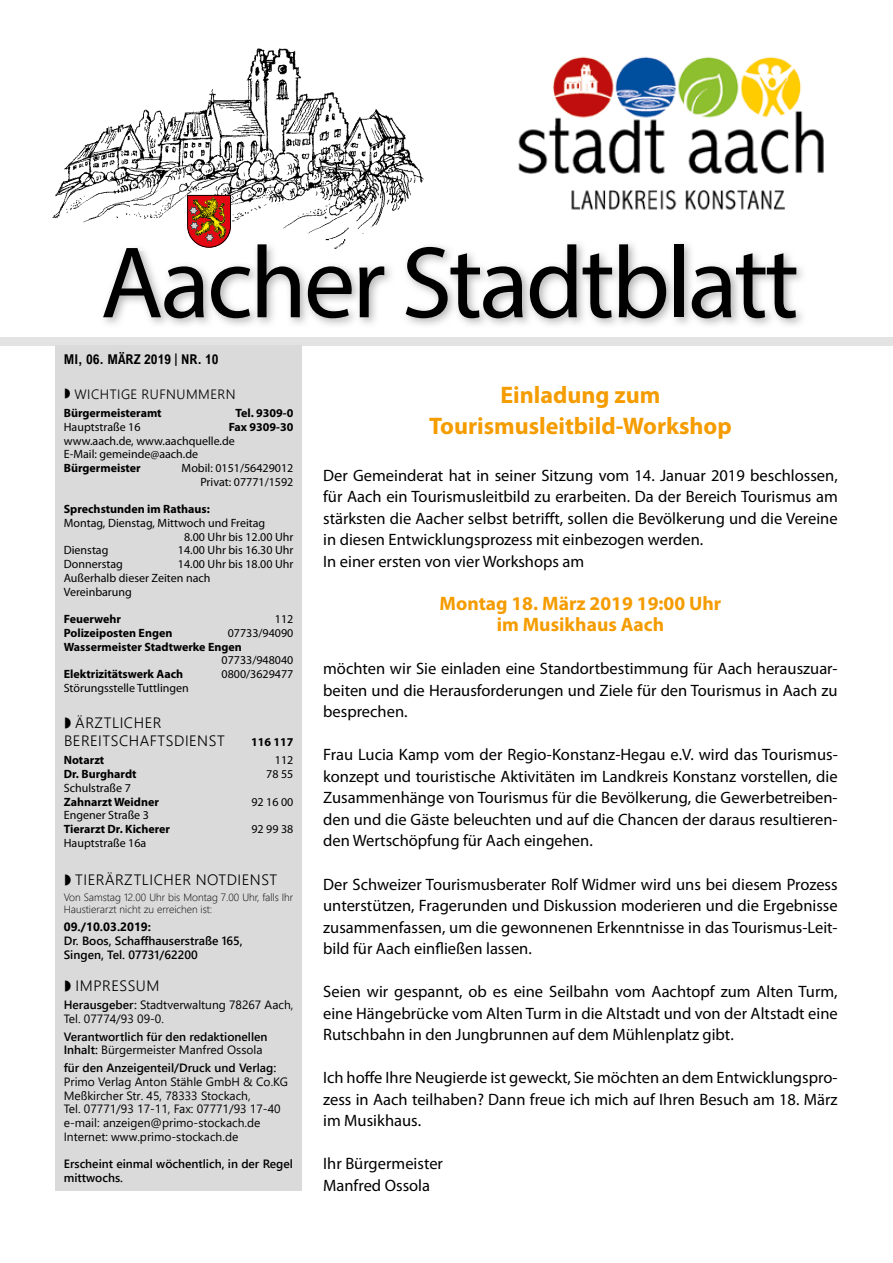
<style>
.page{position:relative;width:893px;height:1263px;background:#fff}
.page>*{position:absolute;margin:0;border:0;box-sizing:border-box;transform-origin:0 0}
.t1{font:102.6px "Myriad Pro";letter-spacing:-.03em;color:#000}
.t2{font:700 24px/30.8px "Myriad Pro";color:#f59c00;text-align:center}
.t3{font:700 19.5px/21.5px "Myriad Pro";color:#f59c00;text-align:center}
.t4{font:16.5px/21.5px "Myriad Pro";color:#000;text-align:justify}
.t5{font:300 15px/18.3px "Segoe UI";letter-spacing:.035em;color:#000}
.t6{font:700 13.5px "Arial Nova Cond";color:#000}
.t7{font:300 13.5px "Segoe UI";letter-spacing:.035em;color:#000}
.t8{font:12px/13.8px "Myriad Pro";color:#000}
.t9{font:12px/13.8px "Segoe UI";color:#000}
.t10{font:700 12px "Myriad Pro";color:#000}
.t11{font:600 12px/13.8px "Segoe UI";color:#000}
.t12{font:700 12px "Segoe UI";color:#000}
.t13{font:300 10.5px/12.3px "Segoe UI";color:#000}
.s1{font-weight:600}
.s2{font-weight:400}
</style>
<div class="page">
<div style="left:0;top:337px;width:893px;height:8px;background:#e3e3e3"></div>
<img style="left:52px;top:48px;width:371px;height:192px">
<img style="left:104px;top:243px;width:699px;height:82px">
<img style="left:104px;top:240px;width:319px;height:11px">
<img style="left:518px;top:56px;width:306px;height:155px">
<svg style="left:187px;top:195px;width:44px;height:53px;background:#b24728"></svg>
<div style="left:55px;top:345px;width:247px;height:846px;background:#dadada"></div>
<h1 class="t1" style="left:101px;top:220px;width:700px">Aacher Stadtblatt</h1>
<p class="t6" style="left:64px;top:351px;width:156px">MI, 06. MÄRZ 2019 NR. 10</p>
<p class="t7" style="left:74px;top:381px;width:163px">WICHTIGE RUFNUMMERN</p>
<p class="t10" style="left:64px;top:405px;width:99px">Bürgermeisteramt</p>
<p class="t10" style="left:236px;top:405px;width:59px">Tel. 9309-0</p>
<p class="t8" style="left:64px;top:420px;width:78px">Hauptstraße 16</p>
<p class="t10" style="left:229px;top:419px;width:66px">Fax 9309-30</p>
<p class="t8" style="left:64px;top:433px;width:173px">www.aach.de, www.aachquelle.de<br>E-Mail: gemeinde@aach.de</p>
<p class="t10" style="left:64px;top:460px;width:79px">Bürgermeister</p>
<p class="t8" style="left:182px;top:461px;width:113px;text-align:right">Mobil: 0151/56429012<br>Privat: 07771/1592</p>
<p class="t10" style="left:64px;top:501px;width:148px">Sprechstunden im Rathaus:</p>
<p class="t8" style="left:64px;top:516px;width:203px">Montag, Dienstag, Mittwoch und Freitag</p>
<p class="t8" style="left:184px;top:530px;width:111px">8.00 Uhr bis 12.00 Uhr</p>
<p class="t8" style="left:64px;top:543px;width:46px">Dienstag</p>
<p class="t8" style="left:178px;top:543px;width:117px">14.00 Uhr bis 16.30 Uhr</p>
<p class="t8" style="left:64px;top:557px;width:61px">Donnerstag</p>
<h2 class="t2" style="left:429px;top:379px;width:304px">Einladung zum<br>Tourismusleitbild-Workshop</h2>
<p class="t4" style="left:323px;top:464px;width:516px;text-align:left">Der Gemeinderat hat in seiner Sitzung vom 14. Januar 2019 beschlossen, für Aach ein Tourismusleitbild zu erarbeiten. Da der Bereich Tourismus am stärksten die Aacher selbst betrifft, sollen die Bevölkerung und die Vereine in diesen Entwicklungsprozess mit einbezogen werden.<br>In einer ersten von vier Workshops am</p>
<p class="t3" style="left:440px;top:592px;width:283px">Montag 18. März 2019 19:00 Uhr im Musikhaus Aach</p>
<p class="t4" style="left:323px;top:658px;width:516px">möchten wir Sie einladen eine Standortbestimmung für Aach herauszuar&shy;beiten und die Herausforderungen und Ziele für den Tourismus in Aach zu besprechen.</p>
<p class="t4" style="left:323px;top:744px;width:516px">Frau Lucia Kamp vom der Regio-Konstanz-Hegau e.V. wird das Tourismus&shy;konzept und touristische Aktivitäten im Landkreis Konstanz vorstellen, die Zusammenhänge von Tourismus für die Bevölkerung, die Gewerbetreiben&shy;den und die Gäste beleuchten und auf die Chancen der daraus resultieren&shy;den Wertschöpfung für Aach eingehen.</p>
<p class="t4" style="left:323px;top:873px;width:516px">Der Schweizer Tourismusberater Rolf Widmer wird uns bei diesem Prozess unterstützen, Fragerunden und Diskussion moderieren und die Ergebnisse zusammenfassen, um die gewonnenen Erkenntnisse in das Tourismus-Leit&shy;bild für Aach einfließen lassen.</p>
<p class="t4" style="left:323px;top:980px;width:516px">Seien wir gespannt, ob es eine Seilbahn vom Aachtopf zum Alten Turm, eine Hängebrücke vom Alten Turm in die Altstadt und von der Altstadt eine Rutschbahn in den Jungbrunnen auf dem Mühlenplatz gibt.</p>
<p class="t4" style="left:323px;top:1067px;width:516px">Ich hoffe Ihre Neugierde ist geweckt, Sie möchten an dem Entwicklungspro&shy;zess in Aach teilhaben? Dann freue ich mich auf Ihren Besuch am 18. März im Musikhaus.</p>
<p class="t4" style="left:323px;top:1153px;width:121px">Ihr Bürgermeister<br>Manfred Ossola</p>
<p class="t8" style="left:64px;top:557px;width:231px;text-indent:114px">14.00 Uhr bis 18.00 Uhr<br>Außerhalb dieser Zeiten nach<br>Vereinbarung</p>
<p class="t10" style="left:64px;top:611px;width:59px">Feuerwehr</p>
<p class="t8" style="left:275px;top:612px;width:20px">112</p>
<p class="t10" style="left:64px;top:625px;width:110px">Polizeiposten Engen</p>
<p class="t8" style="left:228px;top:626px;width:67px">07733/94090</p>
<p class="t10" style="left:64px;top:639px;width:180px">Wassermeister Stadtwerke Engen</p>
<p class="t8" style="left:222px;top:653px;width:73px">07733/948040</p>
<p class="t10" style="left:64px;top:666px;width:121px">Elektrizitätswerk Aach</p>
<p class="t8" style="left:222px;top:667px;width:73px">0800/3629477</p>
<p class="t8" style="left:64px;top:681px;width:127px">Störungsstelle Tuttlingen</p>
<p class="t5" style="left:64px;top:712px;width:162px;text-indent:11px">ÄRZTLICHER<br>BEREITSCHAFTSDIENST</p>
<p class="t10" style="left:251px;top:734px;width:44px">116 117</p>
<p class="t10" style="left:64px;top:752px;width:42px">Notarzt</p>
<p class="t8" style="left:275px;top:753px;width:20px">112</p>
<p class="t10" style="left:64px;top:766px;width:74px">Dr. Burghardt</p>
<p class="t8" style="left:266px;top:767px;width:29px">78 55</p>
<p class="t8" style="left:64px;top:781px;width:69px">Schulstraße 7</p>
<p class="t10" style="left:64px;top:794px;width:97px">Zahnarzt Weidner</p>
<p class="t8" style="left:251px;top:794px;width:44px">92 16 00</p>
<p class="t8" style="left:64px;top:808px;width:87px">Engener Straße 3</p>
<p class="t10" style="left:64px;top:821px;width:108px">Tierarzt Dr. Kicherer</p>
<p class="t8" style="left:251px;top:822px;width:44px">92 99 38</p>
<p class="t8" style="left:64px;top:836px;width:84px">Hauptstraße 16a</p>
<p class="t5" style="left:75px;top:869px;width:204px">TIERÄRZTLICHER NOTDIENST</p>
<p class="t13" style="left:64px;top:890px;width:231px">Von Samstag 12.00 Uhr bis Montag 7.00 Uhr, falls Ihr<br>Haustierarzt nicht zu erreichen ist:</p>
<p class="t12" style="left:64px;top:916px;width:89px">09./10.03.2019:</p>
<p class="t11" style="left:64px;top:933px;width:181px">Dr. Boos, Schaffhauserstraße 165,<br>Singen, Tel. 07731/62200</p>
<p class="t5" style="left:76px;top:975px;width:85px">I MPRESSUM</p>
<p class="t9" style="left:64px;top:996px;width:231px"><span class="s1">Herausgeber:</span> Stadtverwaltung 78267 Aach,<br>Tel. 07774/93 09-0.</p>
<p class="t11" style="left:64px;top:1028px;width:205px">Verantwortlich für den redaktionellen<br>Inhalt: <span class="s2">Bürgermeister Manfred Ossola</span></p>
<p class="t11" style="left:64px;top:1060px;width:214px">für den Anzeigenteil/Druck und Verlag:</p>
<p class="t9" style="left:64px;top:1074px;width:226px">Primo Verlag Anton Stähle GmbH &amp; Co.KG Meßkircher Str. 45, 78333 Stockach,<br>Tel. 07771/93 17-11, Fax: 07771/93 17-40 e-mail: anzeigen@primo-stockach.de Internet: www.primo-stockach.de</p>
<p class="t11" style="left:64px;top:1156px;width:231px">Erscheint einmal wöchentlich, in der Regel mittwochs.</p>
</div>
